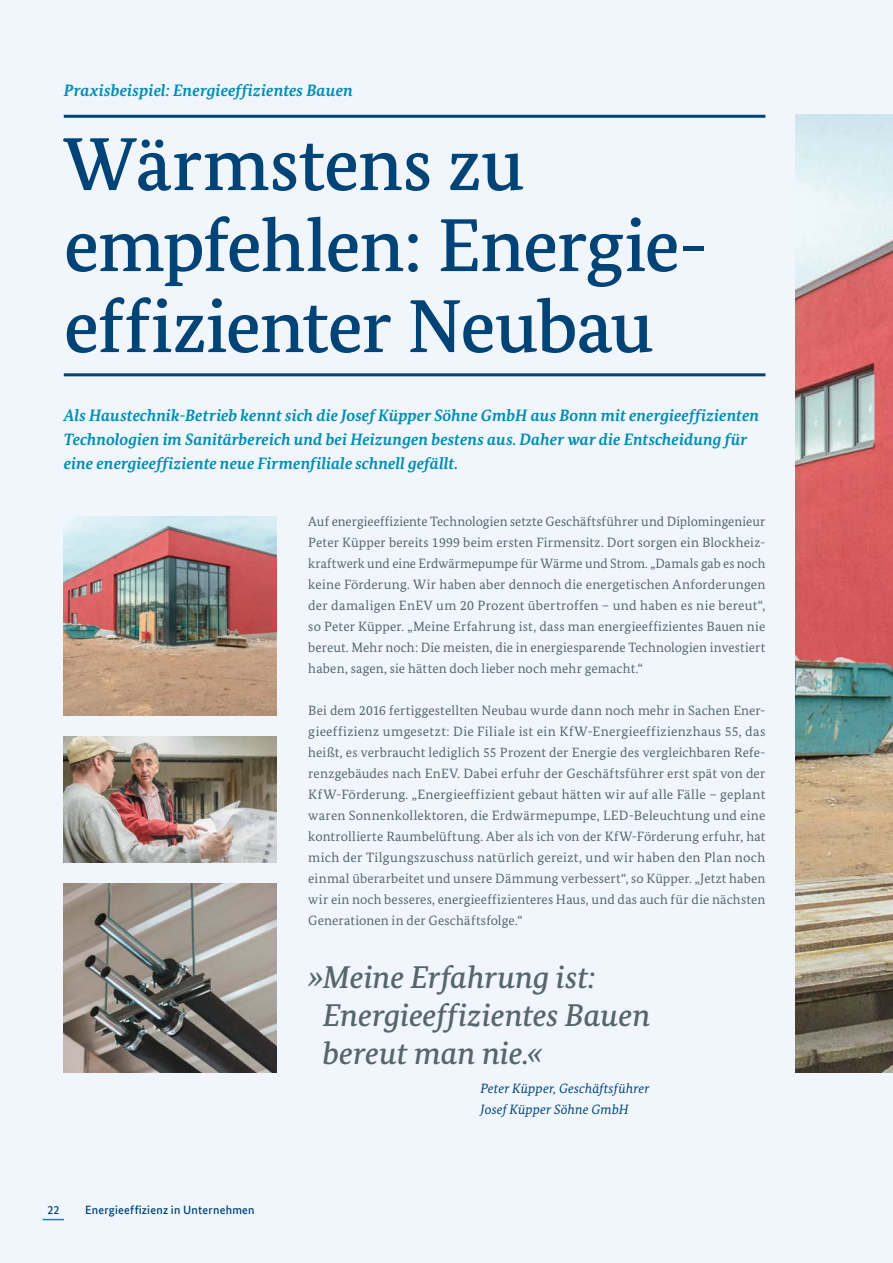
<style>
.page{position:relative;width:893px;height:1263px;background:#f0f6fc}
.page>*{position:absolute;margin:0;border:0;box-sizing:border-box;transform-origin:0 0}
.t1{font:500 75px/81px "Bundes Serif";letter-spacing:-.015em;color:#004377}
.t2{font:italic 500 31.5px/37.8px "Bundes Serif";color:#57666d}
.t3{font:italic 700 16.5px/24px "Bundes Serif";letter-spacing:.005em;color:#008db4}
.t4{font:13.5px/21px "Bundes Serif";letter-spacing:.01em;color:#57666d;text-align:justify}
.t5{font:italic 13.5px/21px "Bundes Serif";letter-spacing:.01em;color:#004377}
.t6{font:500 12px "Bundes Sans";letter-spacing:.02em;color:#004377}
</style>
<div class="page">
<hr style="left:64px;top:115px;width:701px;height:3px;background:#004377">
<hr style="left:64px;top:373px;width:701px;height:3px;background:#004377">
<img style="left:64px;top:517px;width:212px;height:198px">
<img style="left:64px;top:883px;width:212px;height:189px">
<img style="left:64px;top:736px;width:212px;height:126px">
<img style="left:795px;top:115px;width:98px;height:957px">
<svg style="left:43px;top:1219px;width:21px;height:1px"></svg>
<p class="t3" style="left:64px;top:79px;width:291px">Praxisbeispiel: Energieeffizientes Bauen</p>
<h2 class="t1" style="left:64px;top:123px;width:645px">Wärmstens zu empfehlen: Energie&shy;effizienter Neubau</h2>
<p class="t3" style="left:64px;top:403px;width:697px">Als Haustechnik-Betrieb kennt sich die Josef Küpper Söhne GmbH aus Bonn mit energieeffizienten<br>Technologien im Sanitärbereich und bei Heizungen bestens aus. Daher war die Entscheidung für eine energieeffiziente neue Firmenfiliale schnell gefällt.</p>
<p class="t4" style="left:308px;top:511px;width:459px">Auf energieeffiziente Technologien setzte Geschäftsführer und Diplomingenieur Peter Küpper bereits 1999 beim ersten Firmensitz. Dort sorgen ein Blockheiz&shy;kraftwerk und eine Erdwärmepumpe für Wärme und Strom. „Damals gab es noch keine Förderung. Wir haben aber dennoch die energetischen Anforderungen der damaligen EnEV um 20 Prozent übertroffen – und haben es nie bereut“, so Peter Küpper. „Meine Erfahrung ist, dass man energieeffizientes Bauen nie bereut. Mehr noch: Die meisten, die in energiesparende Technologien investiert haben, sagen, sie hätten doch lieber noch mehr gemacht.“</p>
<p class="t4" style="left:308px;top:700px;width:459px">Bei dem 2016 fertiggestellten Neubau wurde dann noch mehr in Sachen Ener&shy;gieeffizienz umgesetzt: Die Filiale ist ein KfW-Energieeffizienzhaus 55, das heißt, es verbraucht lediglich 55 Prozent der Energie des vergleichbaren Refe&shy;renzgebäudes nach EnEV. Dabei erfuhr der Geschäftsführer erst spät von der KfW-Förderung. „Energieeffizient gebaut hätten wir auf alle Fälle – geplant waren Sonnenkollektoren, die Erdwärmepumpe, LED-Beleuchtung und eine kontrollierte Raumbelüftung. Aber als ich von der KfW-Förderung erfuhr, hat mich der Tilgungszuschuss natürlich gereizt, und wir haben den Plan noch einmal überarbeitet und unsere Dämmung verbessert“, so Küpper. „Jetzt haben wir ein noch besseres, energieeffizienteres Haus, und das auch für die nächsten Generationen in der Geschäftsfolge.“</p>
<p class="t6" style="left:47px;top:1202px;width:13px">22</p>
<p class="t6" style="left:85px;top:1202px;width:171px">Energieeffizienz in Unternehmen</p>
<p class="t2" style="left:323px;top:958px;width:329px;text-indent:-15px">»Meine Erfahrung ist:<br>Energieeffizientes Bauen bereut man nie.«</p>
<p class="t5" style="left:480px;top:1078px;width:170px">Peter Küpper, Geschäftsführer<br>Josef Küpper Söhne GmbH</p>
</div>
